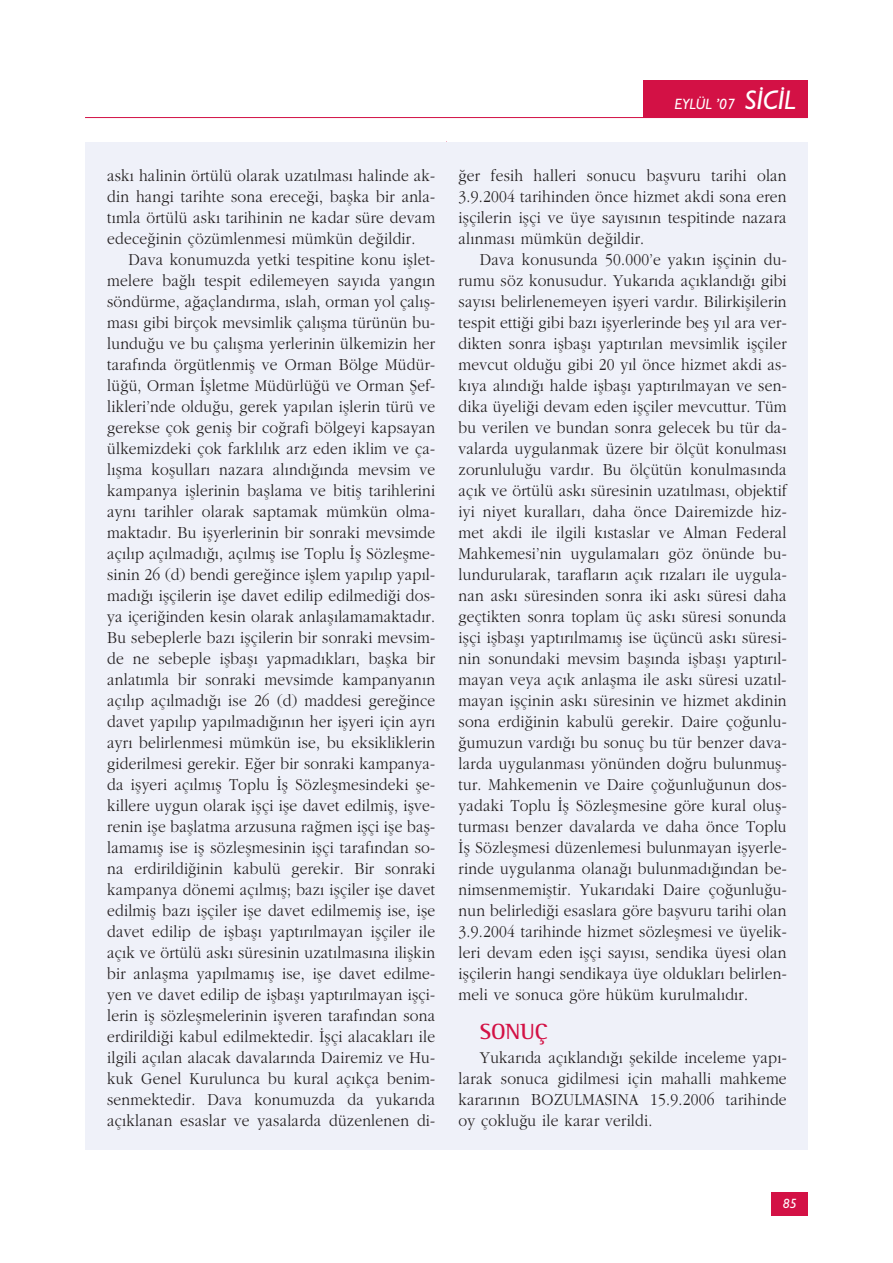
<style>
.page{position:relative;width:893px;height:1263px;background:#fff}
.page>*{position:absolute;margin:0;border:0;box-sizing:border-box;transform-origin:0 0}
.t1{font:700 22.5px "Rotis Semi Serif";letter-spacing:-.005em;color:#d31145}
.t2{font:17.25px/21px "Garamond Turk";letter-spacing:.015em;color:#231f20;text-align:justify;scale:.9 1}
.t3{font:italic 500 15px "Gill Sans";color:#fff}
.t4{font:italic 500 13.5px "Gill Sans";color:#fff}
.s1{font-size:27px}
</style>
<div class="page">
<div style="left:771px;top:1192px;width:37px;height:23px;background:#d31145"></div>
<div style="left:643px;top:81px;width:165px;height:37px;background:#d31145"></div>
<hr style="left:85px;top:117px;width:723px;height:1px;background:#d31145">
<div style="left:85px;top:142px;width:723px;height:1007px;background:#eff1f9"></div>
<p class="t3" style="left:675px;top:99px;width:122px">EYLÜL ’07 <span class="s1">S‹C‹L</span></p>
<p class="t2" style="left:107px;top:166px;width:366px">ask› halinin örtülü olarak uzat›lmas› halinde ak&shy;din hangi tarihte sona erece¤i, baflka bir anla&shy;t›mla örtülü ask› tarihinin ne kadar süre devam edece¤inin çözümlenmesi mümkün de¤ildir.</p>
<p class="t2" style="left:107px;top:250px;width:366px;text-indent:21px">Dava konumuzda yetki tespitine konu ifllet&shy;melere ba¤l› tespit edilemeyen say›da yang›n söndürme, a¤açland›rma, ›slah, orman yol çal›fl&shy;mas› gibi birçok mevsimlik çal›flma türünün bu&shy;lundu¤u ve bu çal›flma yerlerinin ülkemizin her taraf›nda örgütlenmifl ve Orman Bölge Müdür&shy;lü¤ü, Orman ‹flletme Müdürlü¤ü ve Orman fief&shy;likleri’nde oldu¤u, gerek yap›lan ifllerin türü ve gerekse çok genifl bir co¤rafi bölgeyi kapsayan ülkemizdeki çok farkl›l›k arz eden iklim ve ça&shy;l›flma koflullar› nazara al›nd›¤›nda mevsim ve kampanya ifllerinin bafllama ve bitifl tarihlerini ayn› tarihler olarak saptamak mümkün olma&shy;maktad›r. Bu iflyerlerinin bir sonraki mevsimde aç›l›p aç›lmad›¤›, aç›lm›fl ise Toplu ‹fl Sözleflme&shy;sinin 26 (d) bendi gere¤ince ifllem yap›l›p yap›l&shy;mad›¤› iflçilerin ifle davet edilip edilmedi¤i dos&shy;ya içeri¤inden kesin olarak anlafl›lamamaktad›r.<br>Bu sebeplerle baz› iflçilerin bir sonraki mevsim&shy;de ne sebeple iflbafl› yapmad›klar›, baflka bir anlat›mla bir sonraki mevsimde kampanyan›n aç›l›p aç›lmad›¤› ise 26 (d) maddesi gere¤ince davet yap›l›p yap›lmad›¤›n›n her iflyeri için ayr› ayr› belirlenmesi mümkün ise, bu eksikliklerin giderilmesi gerekir. E¤er bir sonraki kampanya&shy;da iflyeri aç›lm›fl Toplu ‹fl Sözleflmesindeki fle&shy;killere uygun olarak iflçi ifle davet edilmifl, iflve&shy;renin ifle bafllatma arzusuna ra¤men iflçi ifle bafl&shy;lamam›fl ise ifl sözleflmesinin iflçi taraf›ndan so&shy;na erdirildi¤inin kabulü gerekir. Bir sonraki kampanya dönemi aç›lm›fl; baz› iflçiler ifle davet edilmifl baz› iflçiler ifle davet edilmemifl ise, ifle davet edilip de iflbafl› yapt›r›lmayan iflçiler ile aç›k ve örtülü ask› süresinin uzat›lmas›na iliflkin bir anlaflma yap›lmam›fl ise, ifle davet edilme&shy;yen ve davet edilip de iflbafl› yapt›r›lmayan iflçi&shy;lerin ifl sözleflmelerinin iflveren taraf›ndan sona erdirildi¤i kabul edilmektedir. ‹flçi alacaklar› ile ilgili aç›lan alacak davalar›nda Dairemiz ve Hu&shy;kuk Genel Kurulunca bu kural aç›kça benim&shy;senmektedir. Dava konumuzda da yukar›da aç›klanan esaslar ve yasalarda düzenlenen di-</p>
<p class="t2" style="left:459px;top:166px;width:366px">¤er fesih halleri sonucu baflvuru tarihi olan 3.9.2004 tarihinden önce hizmet akdi sona eren iflçilerin iflçi ve üye say›s›n›n tespitinde nazara al›nmas› mümkün de¤ildir.</p>
<p class="t2" style="left:459px;top:250px;width:366px;text-indent:21px">Dava konusunda 50.000’e yak›n iflçinin du&shy;rumu söz konusudur. Yukar›da aç›kland›¤› gibi say›s› belirlenemeyen iflyeri vard›r. Bilirkiflilerin tespit etti¤i gibi baz› iflyerlerinde befl y›l ara ver&shy;dikten sonra iflbafl› yapt›r›lan mevsimlik iflçiler mevcut oldu¤u gibi 20 y›l önce hizmet akdi as&shy;k›ya al›nd›¤› halde iflbafl› yapt›r›lmayan ve sen&shy;dika üyeli¤i devam eden iflçiler mevcuttur. Tüm bu verilen ve bundan sonra gelecek bu tür da&shy;valarda uygulanmak üzere bir ölçüt konulmas› zorunlulu¤u vard›r. Bu ölçütün konulmas›nda aç›k ve örtülü ask› süresinin uzat›lmas›, objektif iyi niyet kurallar›, daha önce Dairemizde hiz&shy;met akdi ile ilgili k›staslar ve Alman Federal Mahkemesi’nin uygulamalar› göz önünde bu&shy;lundurularak, taraflar›n aç›k r›zalar› ile uygula&shy;nan ask› süresinden sonra iki ask› süresi daha geçtikten sonra toplam üç ask› süresi sonunda iflçi iflbafl› yapt›r›lmam›fl ise üçüncü ask› süresi&shy;nin sonundaki mevsim bafl›nda iflbafl› yapt›r›l&shy;mayan veya aç›k anlaflma ile ask› süresi uzat›l&shy;mayan iflçinin ask› süresinin ve hizmet akdinin sona erdi¤inin kabulü gerekir. Daire ço¤unlu-¤umuzun vard›¤› bu sonuç bu tür benzer dava&shy;larda uygulanmas› yönünden do¤ru bulunmufl&shy;tur. Mahkemenin ve Daire ço¤unlu¤unun dos&shy;yadaki Toplu ‹fl Sözleflmesine göre kural olufl&shy;turmas› benzer davalarda ve daha önce Toplu ‹fl Sözleflmesi düzenlemesi bulunmayan iflyerle&shy;rinde uygulanma olana¤› bulunmad›¤›ndan be&shy;nimsenmemifltir. Yukar›daki Daire ço¤unlu¤u&shy;nun belirledi¤i esaslara göre baflvuru tarihi olan 3.9.2004 tarihinde hizmet sözleflmesi ve üyelik&shy;leri devam eden iflçi say›s›, sendika üyesi olan iflçilerin hangi sendikaya üye olduklar› belirlen&shy;meli ve sonuca göre hüküm kurulmal›d›r.</p>
<h1 class="t1" style="left:480px;top:1023px;width:69px">SONUÇ</h1>
<p class="t2" style="left:459px;top:1048px;width:366px;text-indent:21px">Yukar›da aç›kland›¤› flekilde inceleme yap›- larak sonuca gidilmesi için mahalli mahkeme karar›n›n BOZULMASINA 15.9.2006 tarihinde oy çoklu¤u ile karar verildi.</p>
<p class="t4" style="left:783px;top:1198px;width:16px">85</p>
</div>
